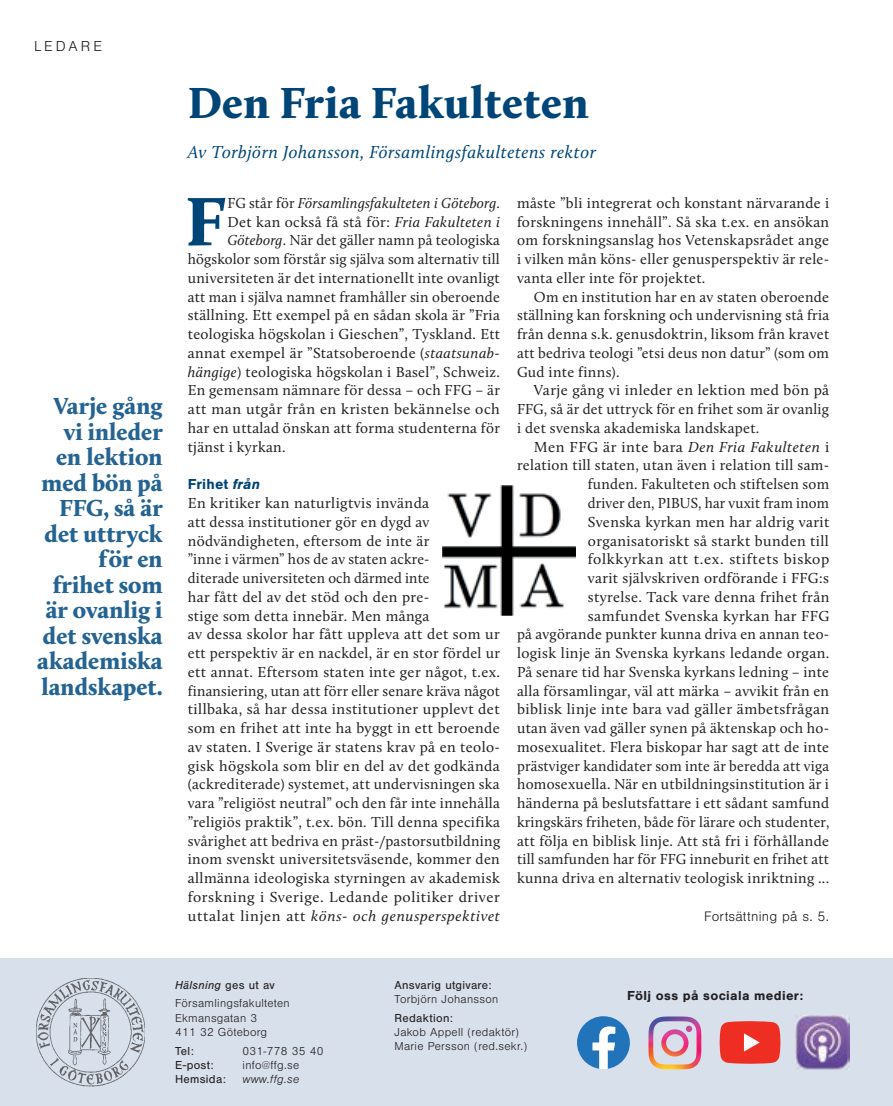
<style>
.page{position:relative;width:893px;height:1106px;background:#fff}
.page>*{position:absolute;margin:0;border:0;box-sizing:border-box;transform-origin:0 0}
.t1{font:900 70.95px "Calluna";color:#004577}
.t2{font:900 45px "Calluna";letter-spacing:.01em;color:#004577}
.t3{font:900 24px/25.5px "Calluna";color:#246392;text-align:right}
.t4{font:italic 18px "Calluna";letter-spacing:.03em;color:#004577}
.t5{font:15px/18.8px "Calluna";letter-spacing:.02em;color:#231f20;text-align:justify}
.t6{font:italic 15px "Calluna";letter-spacing:.015em;color:#231f20}
.t7{font:700 15px "Nimbus San";letter-spacing:.01em;color:#004577}
.t8{font:300 15px "Nimbus San";letter-spacing:.2em;color:#231f20}
.t9{font:300 14.25px "Nimbus San";letter-spacing:.02em;color:#231f20}
.t10{font:700 13.5px "Nimbus San";letter-spacing:.025em;color:#231f20}
.t11{font:300 12px/14.4px "Nimbus San";letter-spacing:.025em;color:#231f20}
.t12{font:12px "Nimbus San";letter-spacing:.025em;color:#231f20}
.t13{font:italic 300 12px "Nimbus San";letter-spacing:.025em;color:#231f20}
.s1{font-style:normal}
.s2{font-style:italic}
.s3{font-weight:400;font-style:italic}
.s4{font-weight:400}
</style>
<div class="page">
<div style="left:0;top:958px;width:893px;height:148px;background:#d8e0ec"></div>
<img style="left:36px;top:978px;width:108px;height:108px">
<svg style="left:577px;top:1016px;width:53px;height:53px"></svg>
<img style="left:648px;top:1016px;width:53px;height:53px">
<svg style="left:720px;top:1021px;width:60px;height:42px;background:#ed4237"></svg>
<img style="left:442px;top:485px;width:133px;height:130px">
<img style="left:795px;top:1015px;width:55px;height:54px">
<p class="t8" style="left:34px;top:39px;width:70px">LEDARE</p>
<h3 class="t3" style="left:37px;top:393px;width:127px">Varje gång vi inleder en lektion med bön på<br>FFG, så är det uttryck för en frihet som är ovanlig i det svenska akademiska landskapet.</h3>
<h2 class="t2" style="left:188px;top:75px;width:403px">Den Fria Fakulteten</h2>
<p class="t4" style="left:188px;top:141px;width:410px">Av Torbjörn Johansson, Församlingsfakultetens rektor</p>
<h1 class="t1" style="left:185px;top:177px;width:42px">F</h1>
<p class="t6" style="left:227px;top:194px;width:274px"><span class="s1">FG står för</span> Församlingsfakulteten i Göteborg<span class="s1">.</span></p>
<p class="t5" style="left:227px;top:212px;width:274px">Det kan också få stå för: <span class="s2">Fria Fakulteten i</span></p>
<p class="t5" style="left:227px;top:231px;width:274px"><span class="s2">Göteborg</span>. När det gäller namn på teologiska</p>
<p class="t5" style="left:188px;top:249px;width:314px">högskolor som förstår sig själva som alternativ till</p>
<p class="t5" style="left:188px;top:268px;width:314px">universiteten är det internationellt inte ovanligt</p>
<p class="t5" style="left:188px;top:287px;width:314px">att man i själva namnet framhåller sin oberoende</p>
<p class="t5" style="left:188px;top:306px;width:314px">ställning. Ett exempel på en sådan skola är ”Fria</p>
<p class="t5" style="left:188px;top:324px;width:314px">teologiska högskolan i Gieschen”, Tyskland. Ett</p>
<p class="t5" style="left:188px;top:343px;width:314px">annat exempel är ”Statsoberoende (<span class="s2">staatsunab-</span></p>
<p class="t5" style="left:188px;top:362px;width:314px"><span class="s2">hängige</span>) teologiska högskolan i Basel”, Schweiz.</p>
<p class="t5" style="left:188px;top:381px;width:314px">En gemensam nämnare för dessa – och FFG – är</p>
<p class="t5" style="left:188px;top:399px;width:314px">att man utgår från en kristen bekännelse och</p>
<p class="t5" style="left:188px;top:418px;width:314px">har en uttalad önskan att forma studenterna för</p>
<p class="t5" style="left:188px;top:437px;width:99px">tjänst i kyrkan.</p>
<p class="t7" style="left:188px;top:476px;width:74px">Frihet <span class="s2">från</span></p>
<p class="t5" style="left:188px;top:493px;width:314px;text-align:left">En kritiker kan naturligtvis invända<br>att dessa institutioner gör en dygd av nödvändigheten, eftersom de inte är<br>”inne i värmen” hos de av staten ackre-<br>diterade universiteten och därmed inte<br>har fått del av det stöd och den pre-<br>stige som detta innebär. Men många<br>av dessa skolor har fått uppleva att det som ur ett perspektiv är en nackdel, är en stor fördel ur ett annat. Eftersom staten inte ger något, t.ex. finansiering, utan att förr eller senare kräva något tillbaka, så har dessa institutioner upplevt det som en frihet att inte ha byggt in ett beroende av staten. I Sverige är statens krav på en teolo&shy;gisk högskola som blir en del av det godkända (ackrediterade) systemet, att undervisningen ska vara ”religiöst neutral” och den får inte innehålla ”religiös praktik”, t.ex. bön. Till denna specifika svårighet att bedriva en präst-/pastorsutbildning inom svenskt universitetsväsende, kommer den allmänna ideologiska styrningen av akademisk forskning i Sverige. Ledande politiker driver uttalat linjen att <span class="s2">köns- och genusperspektivet</span></p>
<p class="t5" style="left:517px;top:193px;width:314px">måste ”bli integrerat och konstant närvarande i forskningens innehåll”. Så ska t.ex. en ansökan om forskningsanslag hos Vetenskapsrådet ange i vilken mån köns- eller genusperspektiv är rele&shy;vanta eller inte för projektet.</p>
<p class="t5" style="left:517px;top:287px;width:314px;text-indent:17px">Om en institution har en av staten oberoende ställning kan forskning och undervisning stå fria från denna s.k. genusdoktrin, liksom från kravet att bedriva teologi ”etsi deus non datur” (som om Gud inte finns).</p>
<p class="t5" style="left:517px;top:381px;width:314px;text-indent:17px">Varje gång vi inleder en lektion med bön på FFG, så är det uttryck för en frihet som är ovanlig i det svenska akademiska landskapet.</p>
<p class="t5" style="left:517px;top:437px;width:314px;text-align:right">Men FFG är inte bara <span class="s2">Den Fria Fakulteten</span> i relation till staten, utan även i relation till sam&shy;funden. Fakulteten och stiftelsen som<br>driver den, PIBUS, har vuxit fram inom<br>Svenska kyrkan men har aldrig varit organisatoriskt så starkt bunden till folkkyrkan att t.ex. stiftets biskop<br>varit självskriven ordförande i FFG:s<br>styrelse. Tack vare denna frihet från samfundet Svenska kyrkan har FFG<br>på avgörande punkter kunna driva en annan teo&shy;logisk linje än Svenska kyrkans ledande organ.<br>På senare tid har Svenska kyrkans ledning – inte alla församlingar, väl att märka – avvikit från en biblisk linje inte bara vad gäller ämbetsfrågan utan även vad gäller synen på äktenskap och ho&shy;mosexualitet. Flera biskopar har sagt att de inte prästviger kandidater som inte är beredda att viga homosexuella. När en utbildningsinstitution är i händerna på beslutsfattare i ett sådant samfund kringskärs friheten, både för lärare och studenter, att följa en biblisk linje. Att stå fri i förhållande till samfunden har för FFG inneburit en frihet att kunna driva en alternativ teologisk inriktning ...</p>
<p class="t9" style="left:704px;top:908px;width:127px">Fortsättning på s. 5.</p>
<p class="t11" style="left:175px;top:975px;width:116px;line-height:18.6px"><span class="s3">Hälsning</span> <span class="s4">ges ut av<br></span>Församlingsfakulteten</p>
<p class="t11" style="left:175px;top:1010px;width:94px">Ekmansgatan 3<br>411 32 Göteborg</p>
<p class="t12" style="left:175px;top:1044px;width:20px">Tel:</p>
<p class="t11" style="left:243px;top:1043px;width:82px">031-778 35 40</p>
<p class="t12" style="left:175px;top:1058px;width:40px">E-post:</p>
<p class="t11" style="left:243px;top:1058px;width:58px">info@ffg.se</p>
<p class="t12" style="left:175px;top:1072px;width:52px">Hemsida:</p>
<p class="t13" style="left:243px;top:1072px;width:58px">www.ffg.se</p>
<p class="t12" style="left:394px;top:978px;width:99px">Ansvarig utgivare:</p>
<p class="t11" style="left:394px;top:992px;width:105px">Torbjörn Johansson</p>
<p class="t12" style="left:394px;top:1011px;width:60px">Redaktion:</p>
<p class="t11" style="left:394px;top:1025px;width:134px">Jakob Appell (redaktör)<br>Marie Persson (red.sekr.)</p>
<p class="t10" style="left:627px;top:988px;width:178px">Följ oss på sociala medier:</p>
</div>
